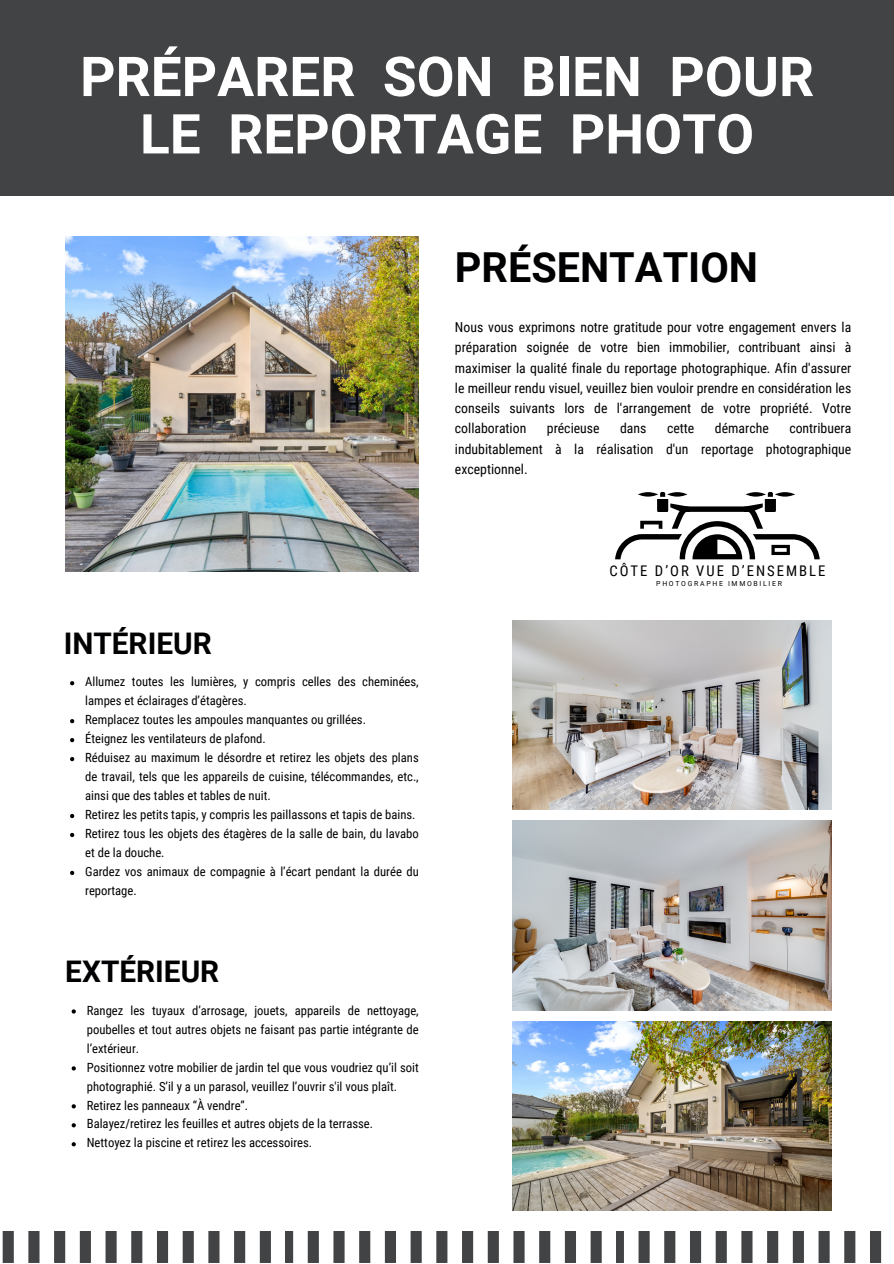
<style>
.page{position:relative;width:894px;height:1264px;background:#fff}
.page>*{position:absolute;margin:0;border:0;box-sizing:border-box;transform-origin:0 0}
.t1{font:700 55.05px/57.3px "Roboto";color:#fff;text-align:center}
.t2{font:700 41.4px "Roboto";color:#000002}
.t3{font:700 29.85px "Roboto";color:#000002}
.t4{font:14.7px "Roboto Condensed";letter-spacing:.14em;color:#000}
.t5{font:13.8px/20.2px "Roboto Condensed";color:#000002;text-align:justify}
.t6{font:12.6px/18.9px "Roboto Condensed";color:#000002}
.t7{font:6.9px "Roboto";letter-spacing:.245em;color:#000}
</style>
<div class="page">
<div style="left:0;top:0;width:893px;height:195px;background:#424345"></div>
<svg style="left:70px;top:681px;width:4px;height:4px"></svg>
<svg style="left:70px;top:719px;width:4px;height:4px"></svg>
<svg style="left:70px;top:738px;width:4px;height:4px"></svg>
<svg style="left:70px;top:757px;width:4px;height:4px"></svg>
<svg style="left:70px;top:814px;width:4px;height:4px"></svg>
<svg style="left:70px;top:832px;width:4px;height:5px"></svg>
<svg style="left:70px;top:870px;width:4px;height:5px"></svg>
<img style="left:65px;top:236px;width:353px;height:336px">
<svg style="left:2px;top:1231px;width:269px;height:31px"></svg>
<svg style="left:285px;top:1231px;width:317px;height:31px"></svg>
<svg style="left:616px;top:1231px;width:266px;height:31px"></svg>
<img style="left:512px;top:620px;width:319px;height:189px">
<img style="left:512px;top:820px;width:319px;height:190px">
<img style="left:512px;top:1021px;width:319px;height:189px">
<svg style="left:72px;top:1009px;width:4px;height:4px"></svg>
<svg style="left:72px;top:1066px;width:4px;height:4px"></svg>
<svg style="left:72px;top:1104px;width:4px;height:4px"></svg>
<svg style="left:72px;top:1123px;width:4px;height:4px"></svg>
<svg style="left:72px;top:1142px;width:4px;height:4px"></svg>
<svg style="left:615px;top:492px;width:204px;height:67px"></svg>
<p class="t1" style="left:80px;top:49px;width:735px">PRÉPARER SON BIEN POUR<br>LE REPORTAGE PHOTO</p>
<h1 class="t2" style="left:455px;top:244px;width:304px">PRÉSENTATION</h1>
<h2 class="t5" style="left:455px;top:317px;width:398px">Nous vous exprimons notre gratitude pour votre engagement envers la préparation soignée de votre bien immobilier, contribuant ainsi à maximiser la qualité finale du reportage photographique. Afin d'assurer le meilleur rendu visuel, veuillez bien vouloir prendre en considération les conseils suivants lors de l'arrangement de votre propriété. Votre collaboration</h2>
<h2 class="t5" style="left:455px;top:418px;width:398px;text-indent:334px">contribuera indubitablement à la réalisation d'un reportage photographique exceptionnel.</h2>
<h2 class="t5" style="left:546px;top:418px;width:54px">précieuse</h2>
<h2 class="t5" style="left:620px;top:418px;width:28px">dans</h2>
<h2 class="t5" style="left:666px;top:418px;width:29px">cette</h2>
<h2 class="t5" style="left:714px;top:418px;width:55px">démarche</h2>
<h5 class="t3" style="left:64px;top:626px;width:149px">INTÉRIEUR</h5>
<p class="t6" style="left:85px;top:672px;width:335px">Allumez toutes les lumières, y compris celles des cheminées, lampes et éclairages d’étagères.</p>
<p class="t6" style="left:85px;top:710px;width:282px">Remplacez toutes les ampoules manquantes ou grillées.</p>
<p class="t6" style="left:85px;top:729px;width:182px">Éteignez les ventilateurs de plafond.</p>
<h4 class="t6" style="left:85px;top:748px;width:335px;text-align:justify">Réduisez au maximum le désordre et retirez les objets des plans de travail, tels que les appareils de cuisine, télécommandes, etc., ainsi que des tables et tables de nuit.</h4>
<p class="t6" style="left:85px;top:805px;width:332px">Retirez les petits tapis, y compris les paillassons et tapis de bains.</p>
<h3 class="t6" style="left:85px;top:824px;width:335px">Retirez tous les objets des étagères de la salle de bain, du lavabo et de la douche.</h3>
<p class="t6" style="left:85px;top:862px;width:335px">Gardez vos animaux de compagnie à l’écart pendant la durée du reportage.</p>
<p class="t3" style="left:65px;top:954px;width:155px">EXTÉRIEUR</p>
<p class="t6" style="left:87px;top:1000px;width:333px;text-align:justify">Rangez les tuyaux d’arrosage, jouets, appareils de nettoyage, poubelles et tout autres objets ne faisant pas partie intégrante de l’extérieur.</p>
<p class="t6" style="left:87px;top:1057px;width:333px">Positionnez votre mobilier de jardin tel que vous voudriez qu’il soit photographié. S’il y a un parasol, veuillez l’ouvrir s'il vous plaît.</p>
<p class="t6" style="left:87px;top:1095px;width:163px">Retirez les panneaux “À vendre”.</p>
<p class="t6" style="left:87px;top:1114px;width:288px">Balayez/retirez les feuilles et autres objets de la terrasse.</p>
<p class="t6" style="left:87px;top:1133px;width:227px">Nettoyez la piscine et retirez les accessoires.</p>
<h3 class="t4" style="left:609px;top:562px;width:217px">CÔTE D’OR VUE D’ENSEMBLE</h3>
<p class="t7" style="left:656px;top:579px;width:127px">PHOTOGRAPHE IMMOBILIER</p>
</div>
